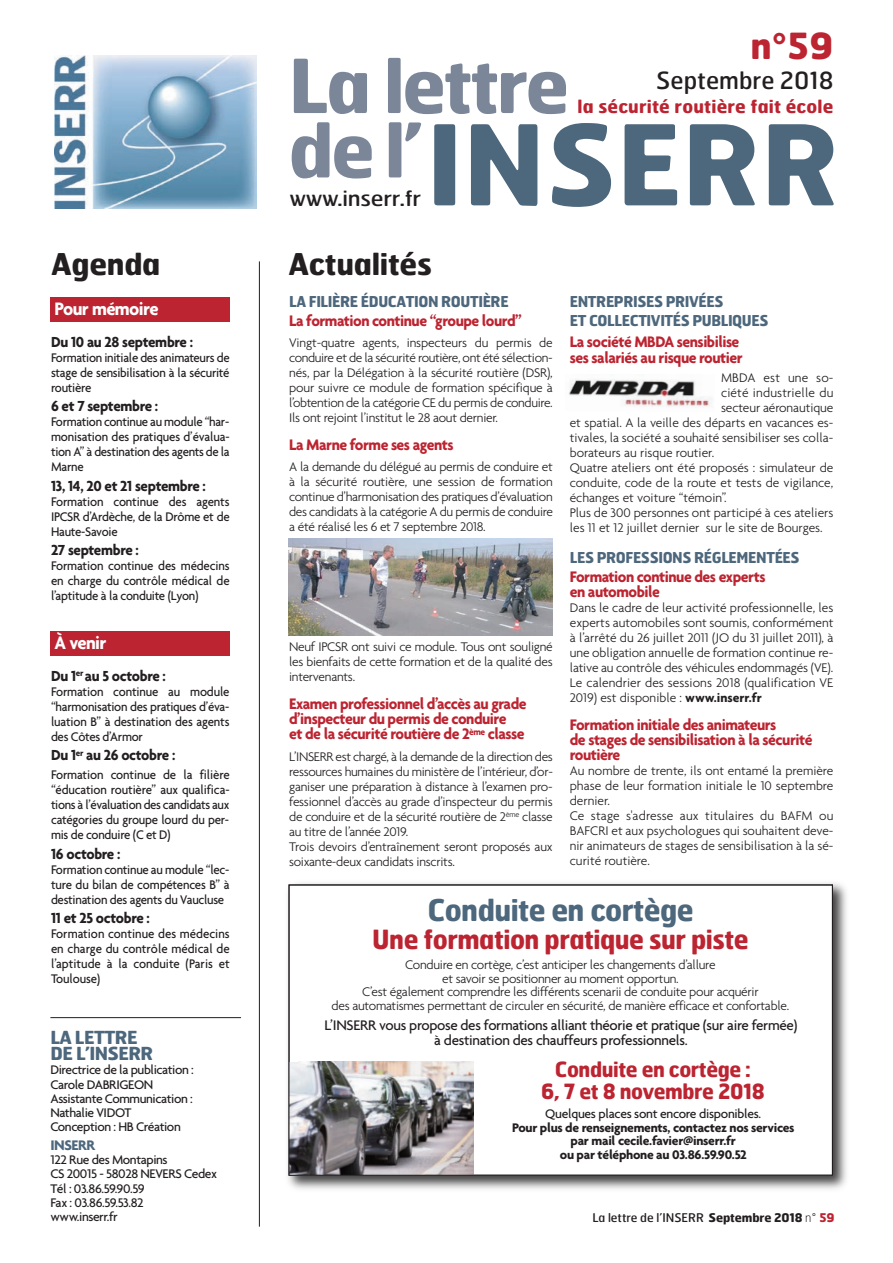
<style>
.page{position:relative;width:893px;height:1263px;background:#fff}
.page>*{position:absolute;margin:0;border:0;box-sizing:border-box;transform-origin:0 0}
.t1{font:700 110.85px "Hermes";color:#4d677c}
.t2{font:700 74.25px/64.3px "Hermes";letter-spacing:-.035em;color:#7b8799}
.t3{font:700 36px "Hermes";color:#bc2431}
.t4{font:700 30px "Hermes";letter-spacing:-.02em;color:#4d677c;scale:.95 1}
.t5{font:700 30px "Hermes";letter-spacing:-.01em;color:#231f20}
.t6{font:700 26.4px "Hermes";letter-spacing:-.02em;color:#bc2431;scale:.95 1}
.t7{font:23.7px "Hermes";color:#231f20}
.t8{font:700 21px/22.5px "Hermes";letter-spacing:-.02em;color:#bc2431;text-align:center;scale:.95 1}
.t9{font:21px "Hermes";letter-spacing:-.01em;color:#231f20;scale:1.1 1}
.t10{font:700 19.5px "Agenda";letter-spacing:-.03em;color:#fff;scale:.95 1}
.t11{font:700 18px "Hermes";letter-spacing:.01em;color:#bc2431}
.t12{font:700 18px/16.5px "Hermes";letter-spacing:-.035em;color:#4d677c}
.t13{font:700 16.5px/15px "Agenda";letter-spacing:-.03em;color:#bc2431;scale:.95 1}
.t14{font:700 15.75px "Agenda";letter-spacing:-.02em;color:#231f20;scale:.95 1}
.t15{font:500 15px/15px "Agenda";letter-spacing:-.02em;color:#231f20;text-align:center}
.t16{font:700 15px/19.2px "Hermes";letter-spacing:-.03em;color:#4d677c;scale:.95 1}
.t17{font:700 15px "Agenda";letter-spacing:-.03em;color:#4d677c}
.t18{font:300 13.5px/15px "Agenda";letter-spacing:-.02em;color:#231f20;text-align:justify}
.t19{font:500 13.5px/15px "Agenda";letter-spacing:-.02em;color:#231f20;text-align:justify;scale:.95 1}
.t20{font:300 13.5px/15px "Agenda";color:#231f20}
.t21{font:500 13.5px/14.2px "Agenda";letter-spacing:-.02em;color:#231f20}
.t22{font:700 13.5px/13.5px "Agenda";letter-spacing:-.02em;color:#231f20;text-align:center}
.t23{font:300 13.5px "Agenda";letter-spacing:.01em;color:#231f20}
.t24{font:12px "Hermes";color:#231f20}
.s1{font-weight:700}
.s2{font-weight:100}
.s3{font-weight:700;color:#bc2431}
</style>
<div class="page">
<img style="left:288px;top:883px;width:559px;height:306px">
<div style="left:289px;top:885px;width:543px;height:290px;background:#fff"></div>
<div style="left:50px;top:631px;width:180px;height:24px;background:#bc2431"></div>
<div style="left:50px;top:298px;width:180px;height:24px;background:#bc2431"></div>
<img style="left:55px;top:56px;width:201px;height:153px">
<hr style="left:259px;top:261px;width:1px;height:966px;background:#231f20">
<hr style="left:50px;top:1017px;width:191px;height:1px;background:#231f20">
<img style="left:289px;top:538px;width:263px;height:97px">
<img style="left:569px;top:379px;width:144px;height:28px">
<img style="left:291px;top:1061px;width:182px;height:113px">
<div style="left:289px;top:884px;width:544px;height:292px;border:1px solid #231f20"></div>
<h3 class="t3" style="left:750px;top:23px;width:84px">n°59</h3>
<h2 class="t2" style="left:289px;top:51px;width:282px">La lettre de l’</h2>
<h3 class="t7" style="left:656px;top:67px;width:179px">Septembre 2018</h3>
<h3 class="t11" style="left:577px;top:94px;width:257px">la sécurité routière fait école</h3>
<h1 class="t1" style="left:426px;top:93px;width:415px">INSERR</h1>
<h3 class="t9" style="left:290px;top:187px;width:121px">www.inserr.fr</h3>
<h3 class="t5" style="left:51px;top:244px;width:111px">Agenda</h3>
<h3 class="t5" style="left:289px;top:244px;width:145px">Actualités</h3>
<h3 class="t10" style="left:55px;top:297px;width:111px">Pour mémoire</h3>
<p class="t14" style="left:51px;top:332px;width:151px">Du 10 au 28 septembre :</p>
<p class="t19" style="left:51px;top:350px;width:190px">Formation initiale des animateurs de stage de sensibilisation à la sécurité routière</p>
<p class="t14" style="left:51px;top:397px;width:114px">6 et 7 septembre :</p>
<p class="t19" style="left:51px;top:414px;width:190px">Formation continue au module “har&shy;monisation des pratiques d’évalua&shy;tion A” à destination des agents de la Marne</p>
<p class="t14" style="left:51px;top:476px;width:165px">13, 14, 20 et 21 septembre :</p>
<p class="t19" style="left:51px;top:493px;width:190px">Formation continue des agents IPCSR d’Ardèche, de la Drôme et de Haute-Savoie</p>
<p class="t14" style="left:51px;top:540px;width:94px">27 septembre :</p>
<p class="t19" style="left:51px;top:558px;width:189px">Formation continue des médecins en charge du contrôle médical de l’aptitude à la conduite (Lyon)</p>
<h3 class="t10" style="left:55px;top:631px;width:56px">À venir</h3>
<p class="t14" style="left:51px;top:666px;width:122px">Du 1<sup>er</sup> au 5 octobre :</p>
<p class="t19" style="left:51px;top:684px;width:189px">Formation continue au module “harmonisation des pratiques d’éva&shy;luation B” à destination des agents des Côtes d’Armor</p>
<p class="t14" style="left:51px;top:745px;width:132px">Du 1<sup>er</sup> au 26 octobre :</p>
<p class="t19" style="left:51px;top:767px;width:189px">Formation continue de la filière “éducation routière” aux qualifica&shy;tions à l’évaluation des candidats aux catégories du groupe lourd du per&shy;mis de conduire (C et D)</p>
<p class="t14" style="left:51px;top:844px;width:75px">16 octobre :</p>
<p class="t19" style="left:51px;top:861px;width:189px">Formation continue au module “lec&shy;ture du bilan de compétences B” à destination des agents du Vaucluse</p>
<p class="t14" style="left:51px;top:908px;width:106px">11 et 25 octobre :</p>
<p class="t19" style="left:51px;top:926px;width:190px">Formation continue des médecins en charge du contrôle médical de l’aptitude à la conduite (Paris et Toulouse)</p>
<h3 class="t12" style="left:50px;top:1028px;width:104px">LA LETTRE<br>DE L’INSERR</h3>
<p class="t21" style="left:50px;top:1062px;width:145px">Directrice de la publication :<br>Carole DABRIGEON<br>Assistante Communication :<br>Nathalie VIDOT<br>Conception : HB Création</p>
<p class="t17" style="left:50px;top:1136px;width:46px">INSERR</p>
<p class="t21" style="left:50px;top:1152px;width:168px">122 Rue des Montapins<br>CS 20015 - 58028 NEVERS Cedex<br>Tél : 03.86.59.90.59<br>Fax : 03.86.59.53.82<br>www.inserr.fr</p>
<p class="t16" style="left:289px;top:291px;width:233px">LA FILIÈRE ÉDUCATION ROUTIÈRE</p>
<p class="t13" style="left:289px;top:313px;width:246px">La formation continue “groupe lourd”</p>
<p class="t18" style="left:289px;top:335px;width:265px">Vingt-quatre agents, inspecteurs du permis de conduire et de la sécurité routière, ont été sélection&shy;nés, par la Délégation à la sécurité routière (DSR), pour suivre ce module de formation spécifique à l’obtention de la catégorie CE du permis de conduire.<br>Ils ont rejoint l’institut le 28 aout dernier.</p>
<p class="t13" style="left:289px;top:437px;width:175px">La Marne forme ses agents</p>
<p class="t18" style="left:289px;top:459px;width:265px">A la demande du délégué au permis de conduire et à la sécurité routière, une session de formation continue d’harmonisation des pratiques d’évaluation des candidats à la catégorie A du permis de conduire a été réalisé les 6 et 7 septembre 2018.</p>
<p class="t18" style="left:289px;top:639px;width:265px">Neuf IPCSR ont suivi ce module. Tous ont souligné les bienfaits de cette formation et de la qualité des intervenants.</p>
<p class="t13" style="left:289px;top:696px;width:251px">Examen professionnel d’accès au grade d’inspecteur du permis de conduire<br>et de la sécurité routière de 2<sup>ème</sup> classe</p>
<p class="t18" style="left:289px;top:748px;width:265px;text-align:left">L’INSERR est chargé, à la demande de la direction des ressources humaines du ministère de l’intérieur, d’or&shy;ganiser une préparation à distance à l’examen pro&shy;fessionnel d’accès au grade d’inspecteur du permis de conduire et de la sécurité routière de 2<sup>ème</sup> classe au titre de l’année 2019.<br>Trois devoirs d’entraînement seront proposés aux soixante-deux candidats inscrits.</p>
<p class="t16" style="left:570px;top:291px;width:211px">ENTREPRISES PRIVÉES<br>ET COLLECTIVITÉS PUBLIQUES</p>
<p class="t13" style="left:570px;top:333px;width:184px;line-height:16.5px">La société MBDA sensibilise ses salariés au risque routier</p>
<p class="t23" style="left:721px;top:370px;width:114px">MBDA est une so-</p>
<p class="t23" style="left:721px;top:385px;width:114px">ciété industrielle du</p>
<p class="t18" style="left:721px;top:400px;width:114px">secteur aéronautique</p>
<p class="t20" style="left:570px;top:415px;width:265px">et spatial. A la veille des départs en vacances es-</p>
<p class="t20" style="left:570px;top:430px;width:265px">tivales, la société a souhaité sensibiliser ses colla-</p>
<p class="t20" style="left:570px;top:445px;width:146px">borateurs au risque routier.</p>
<p class="t20" style="left:570px;top:460px;width:265px">Quatre ateliers ont été proposés : simulateur de</p>
<p class="t20" style="left:570px;top:475px;width:265px">conduite, code de la route et tests de vigilance,</p>
<p class="t20" style="left:570px;top:490px;width:158px">échanges et voiture “témoin”.</p>
<p class="t20" style="left:570px;top:505px;width:265px">Plus de 300 personnes ont participé à ces ateliers</p>
<p class="t20" style="left:570px;top:520px;width:254px">les 11 et 12 juillet dernier sur le site de Bourges.</p>
<p class="t16" style="left:570px;top:547px;width:243px">LES PROFESSIONS RÉGLEMENTÉES</p>
<p class="t13" style="left:570px;top:569px;width:208px">Formation continue des experts en automobile</p>
<p class="t18" style="left:570px;top:600px;width:265px">Dans le cadre de leur activité professionnelle, les experts automobiles sont soumis, conformément à l’arrêté du 26 juillet 2011 (JO du 31 juillet 2011), à une obligation annuelle de formation continue re&shy;lative au contrôle des véhicules endommagés (VE).<br>Le calendrier des sessions 2018 (qualification VE 2019) est disponible : <span class="s1">www.inserr.fr</span></p>
<p class="t13" style="left:570px;top:717px;width:257px">Formation initiale des animateurs<br>de stages de sensibilisation à la sécurité routière</p>
<p class="t20" style="left:570px;top:763px;width:265px">Au nombre de trente, ils ont entamé la première phase de leur formation initiale le 10 septembre dernier.<br>Ce stage s'adresse aux titulaires du BAFM ou BAFCRI et aux psychologues qui souhaitent deve&shy;nir animateurs de stages de sensibilisation à la sé&shy;curité routière.</p>
<h3 class="t4" style="left:427px;top:890px;width:282px">Conduite en cortège</h3>
<h3 class="t6" style="left:372px;top:922px;width:398px">Une formation pratique sur piste</h3>
<p class="t18" style="left:332px;top:958px;width:459px;line-height:13.5px;text-align:center">Conduire en cortège, c’est anticiper les changements d’allure<br>et savoir se positionner au moment opportun.<br>C’est également comprendre les différents scenarii de conduite pour acquérir<br>des automatismes permettant de circuler en sécurité, de manière efficace et confortable.</p>
<p class="t15" style="left:324px;top:1017px;width:475px">L’INSERR vous propose des formations alliant théorie et pratique (sur aire fermée) à destination des chauffeurs professionnels.</p>
<h3 class="t8" style="left:541px;top:1057px;width:237px">Conduite en cortège :<br>6, 7 et 8 novembre 2018</h3>
<p class="t21" style="left:545px;top:1106px;width:217px">Quelques places sont encore disponibles.</p>
<p class="t22" style="left:512px;top:1120px;width:284px">Pour plus de renseignements, contactez nos services par mail cecile.favier@inserr.fr<br>ou par téléphone au 03.86.59.90.52</p>
<p class="t24" style="left:592px;top:1210px;width:244px">La lettre de l’INSERR <span class="s1">Septembre 2018</span> <span class="s2">n°</span> <span class="s3">59</span></p>
</div>
